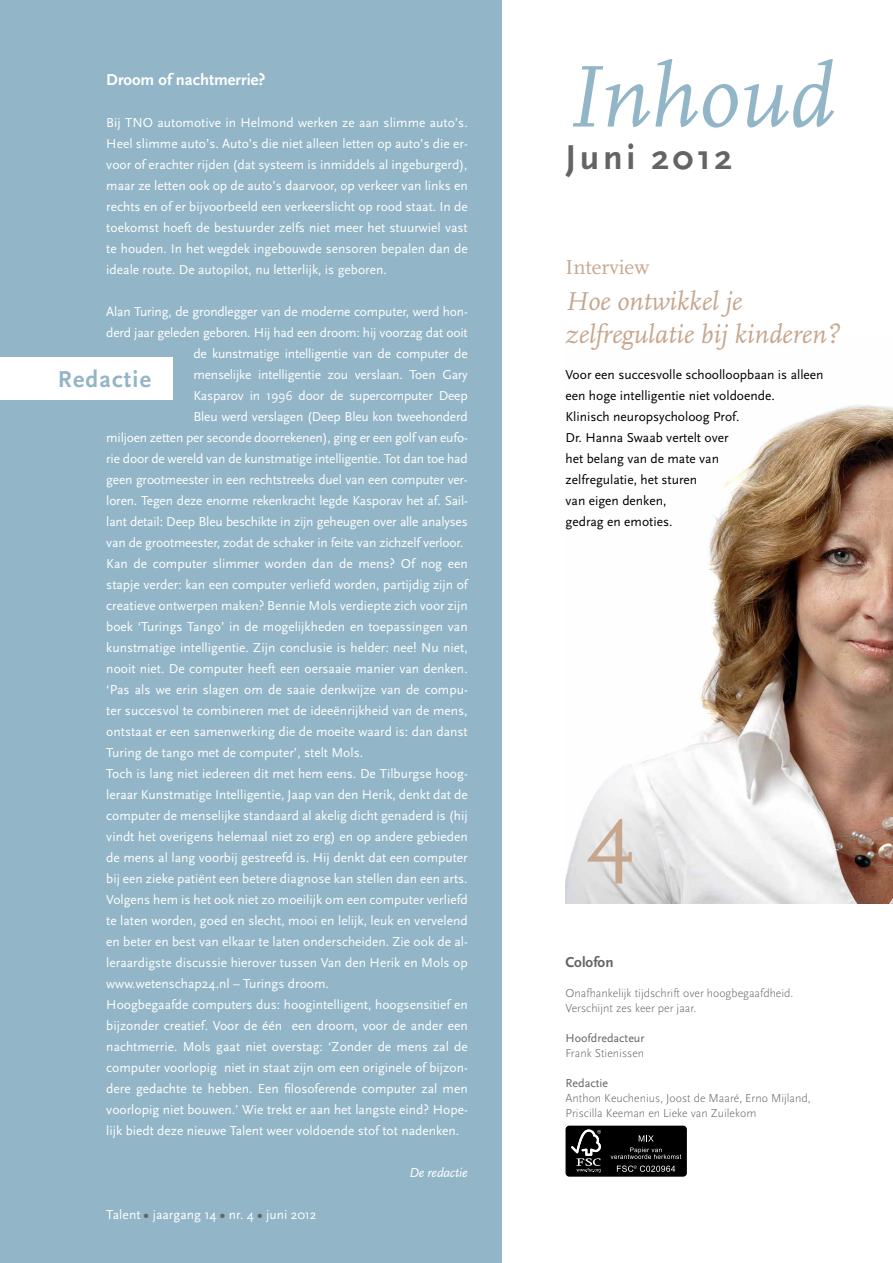
<style>
.page{position:relative;width:893px;height:1263px;background:#fff}
.page>*{position:absolute;margin:0;border:0;box-sizing:border-box;transform-origin:0 0}
.t1{font:italic 91.5px "Scala OT";color:#92b6c7}
.t2{font:90px "Scala OT";color:#c6a68d}
.t3{font:700 36px "Scala Sans OT";letter-spacing:.1em;color:#636466}
.t4{font:italic 27px/33px "Scala OT";color:#c6a68d}
.t5{font:700 24px "Scala Sans OT";letter-spacing:.05em;color:#92b6c7}
.t6{font:21px "Scala OT";color:#c6a68d}
.t7{font:700 16.5px "Scala Sans OT";color:#fff}
.t8{font:700 15px "Scala Sans OT";color:#636466}
.t9{font:13.5px/21px "Scala Sans OT";color:#fff;text-align:justify}
.t10{font:13.5px/21px "Scala Sans OT";color:#000}
.t11{font:italic 13.5px "Scala Sans OT";letter-spacing:-.015em;color:#fff}
.t12{font:300 12px/15px "Scala Sans OT";color:#636466}
.t13{font:12px "Scala Sans OT";color:#636466}
.s1{font-weight:700;color:#636466}
</style>
<div class="page">
<img style="left:566px;top:405px;width:327px;height:499px">
<div style="left:0;top:0;width:501px;height:1263px;background:#92b6c7"></div>
<div style="left:0;top:358px;width:172px;height:42px;background:#fff"></div>
<div style="left:566px;top:1125px;width:121px;height:52px;background:#000;border-radius:4px"></div>
<svg style="left:571px;top:1129px;width:30px;height:43px"></svg>
<svg style="left:639px;top:1135px;width:15px;height:6px"></svg>
<svg style="left:611px;top:1147px;width:70px;height:12px"></svg>
<svg style="left:617px;top:1165px;width:58px;height:7px"></svg>
<p class="t7" style="left:106px;top:69px;width:161px">Droom of nachtmerrie?</p>
<p class="t9" style="left:106px;top:112px;width:363px">Bij TNO automotive in Helmond werken ze aan slimme auto’s.<br>Heel slimme auto’s. Auto’s die niet alleen letten op auto’s die er&shy;voor of erachter rijden (dat systeem is inmiddels al ingeburgerd), maar ze letten ook op de auto’s daarvoor, op verkeer van links en rechts en of er bijvoorbeeld een verkeerslicht op rood staat. In de toekomst hoeft de bestuurder zelfs niet meer het stuurwiel vast te houden. In het wegdek ingebouwde sensoren bepalen dan de ideale route. De autopilot, nu letterlijk, is geboren.</p>
<p class="t9" style="left:106px;top:301px;width:363px">Alan Turing, de grondlegger van de moderne computer, werd hon-</p>
<p class="t9" style="left:106px;top:322px;width:363px">derd jaar geleden geboren. Hij had een droom: hij voorzag dat ooit</p>
<p class="t9" style="left:193px;top:343px;width:276px">de kunstmatige intelligentie van de computer de</p>
<p class="t9" style="left:193px;top:364px;width:276px">menselijke intelligentie zou verslaan. Toen Gary</p>
<p class="t9" style="left:193px;top:385px;width:276px">Kasparov in 1996 door de supercomputer Deep</p>
<p class="t9" style="left:193px;top:406px;width:276px">Bleu werd verslagen (Deep Bleu kon tweehonderd</p>
<p class="t9" style="left:106px;top:427px;width:363px">miljoen zetten per seconde doorrekenen), ging er een golf van eufo-</p>
<p class="t9" style="left:106px;top:448px;width:363px">rie door de wereld van de kunstmatige intelligentie. Tot dan toe had</p>
<p class="t9" style="left:106px;top:469px;width:363px">geen grootmeester in een rechtstreeks duel van een computer ver-</p>
<p class="t9" style="left:106px;top:490px;width:363px">loren. Tegen deze enorme rekenkracht legde Kasporav het af. Sail-</p>
<p class="t9" style="left:106px;top:511px;width:363px">lant detail: Deep Bleu beschikte in zijn geheugen over alle analyses</p>
<p class="t9" style="left:106px;top:532px;width:358px">van de grootmeester, zodat de schaker in feite van zichzelf verloor.</p>
<p class="t9" style="left:106px;top:553px;width:363px">Kan de computer slimmer worden dan de mens? Of nog een</p>
<p class="t9" style="left:106px;top:574px;width:363px">stapje verder: kan een computer verliefd worden, partijdig zijn of</p>
<p class="t9" style="left:106px;top:595px;width:363px">creatieve ontwerpen maken? Bennie Mols verdiepte zich voor zijn</p>
<p class="t9" style="left:106px;top:616px;width:363px">boek ‘Turings Tango’ in de mogelijkheden en toepassingen van</p>
<p class="t9" style="left:106px;top:637px;width:363px">kunstmatige intelligentie. Zijn conclusie is helder: nee! Nu niet,</p>
<p class="t9" style="left:106px;top:658px;width:363px">nooit niet. De computer heeft een oersaaie manier van denken.</p>
<p class="t9" style="left:106px;top:679px;width:363px">‘Pas als we erin slagen om de saaie denkwijze van de compu-</p>
<p class="t9" style="left:106px;top:700px;width:363px">ter succesvol te combineren met de ideeënrijkheid van de mens,</p>
<p class="t9" style="left:106px;top:721px;width:363px">ontstaat er een samenwerking die de moeite waard is: dan danst</p>
<p class="t9" style="left:106px;top:742px;width:258px">Turing de tango met de computer’, stelt Mols.</p>
<p class="t9" style="left:106px;top:763px;width:363px">Toch is lang niet iedereen dit met hem eens. De Tilburgse hoog-</p>
<p class="t9" style="left:106px;top:784px;width:363px">leraar Kunstmatige Intelligentie, Jaap van den Herik, denkt dat de</p>
<p class="t9" style="left:106px;top:805px;width:363px">computer de menselijke standaard al akelig dicht genaderd is (hij</p>
<p class="t9" style="left:106px;top:826px;width:363px">vindt het overigens helemaal niet zo erg) en op andere gebieden</p>
<p class="t9" style="left:106px;top:847px;width:363px">de mens al lang voorbij gestreefd is. Hij denkt dat een computer</p>
<p class="t9" style="left:106px;top:868px;width:363px">bij een zieke patiënt een betere diagnose kan stellen dan een arts.</p>
<p class="t9" style="left:106px;top:889px;width:363px">Volgens hem is het ook niet zo moeilijk om een computer verliefd</p>
<p class="t9" style="left:106px;top:910px;width:363px">te laten worden, goed en slecht, mooi en lelijk, leuk en vervelend</p>
<p class="t9" style="left:106px;top:931px;width:363px">en beter en best van elkaar te laten onderscheiden. Zie ook de al-</p>
<p class="t9" style="left:106px;top:952px;width:363px">leraardigste discussie hierover tussen Van den Herik en Mols op</p>
<p class="t9" style="left:106px;top:973px;width:224px">www.wetenschap24.nl – Turings droom.</p>
<p class="t9" style="left:106px;top:994px;width:363px">Hoogbegaafde computers dus: hoogintelligent, hoogsensitief en</p>
<p class="t9" style="left:106px;top:1015px;width:363px">bijzonder creatief. Voor de één een droom, voor de ander een</p>
<p class="t9" style="left:106px;top:1036px;width:363px">nachtmerrie. Mols gaat niet overstag: ‘Zonder de mens zal de</p>
<p class="t9" style="left:106px;top:1057px;width:363px">computer voorlopig niet in staat zijn om een originele of bijzon-</p>
<p class="t9" style="left:106px;top:1078px;width:363px">dere gedachte te hebben. Een filosoferende computer zal men</p>
<p class="t9" style="left:106px;top:1099px;width:363px">voorlopig niet bouwen.’ Wie trekt er aan het langste eind? Hope-</p>
<p class="t9" style="left:106px;top:1120px;width:355px">lijk biedt deze nieuwe Talent weer voldoende stof tot nadenken.</p>
<p class="t11" style="left:409px;top:1164px;width:60px">De redactie</p>
<h3 class="t5" style="left:58px;top:365px;width:95px">Redactie</h3>
<p class="t9" style="left:106px;top:1204px;width:212px">Talent <span class="s1">•</span> jaargang 14 <span class="s1">•</span> nr. 4 <span class="s1">•</span> juni 2012</p>
<h1 class="t1" style="left:566px;top:42px;width:269px">Inhoud</h1>
<h3 class="t3" style="left:566px;top:135px;width:168px">Juni 2012</h3>
<h3 class="t6" style="left:566px;top:254px;width:85px">Interview</h3>
<h3 class="t4" style="left:566px;top:285px;width:276px">Hoe ontwikkel je zelfregulatie bij kinderen?</h3>
<p class="t10" style="left:566px;top:364px;width:260px">Voor een succesvolle schoolloopbaan is alleen een hoge intelligentie niet voldoende.<br>Klinisch neuropsycholoog Prof.<br>Dr. Hanna Swaab vertelt over<br>het belang van de mate van<br>zelfregulatie, het sturen<br>van eigen denken,<br>gedrag en emoties.</p>
<h2 class="t2" style="left:587px;top:779px;width:51px">4</h2>
<p class="t8" style="left:566px;top:953px;width:49px">Colofon</p>
<p class="t12" style="left:566px;top:985px;width:229px">Onafhankelijk tijdschrift over hoogbegaafdheid.<br>Verschijnt zes keer per jaar.</p>
<p class="t13" style="left:566px;top:1030px;width:80px">Hoofdredacteur</p>
<p class="t12" style="left:566px;top:1045px;width:80px">Frank Stienissen</p>
<p class="t13" style="left:566px;top:1075px;width:44px">Redactie</p>
<p class="t12" style="left:566px;top:1090px;width:247px">Anthon Keuchenius, Joost de Maaré, Erno Mijland,<br>Priscilla Keeman en Lieke van Zuilekom</p>
</div>
